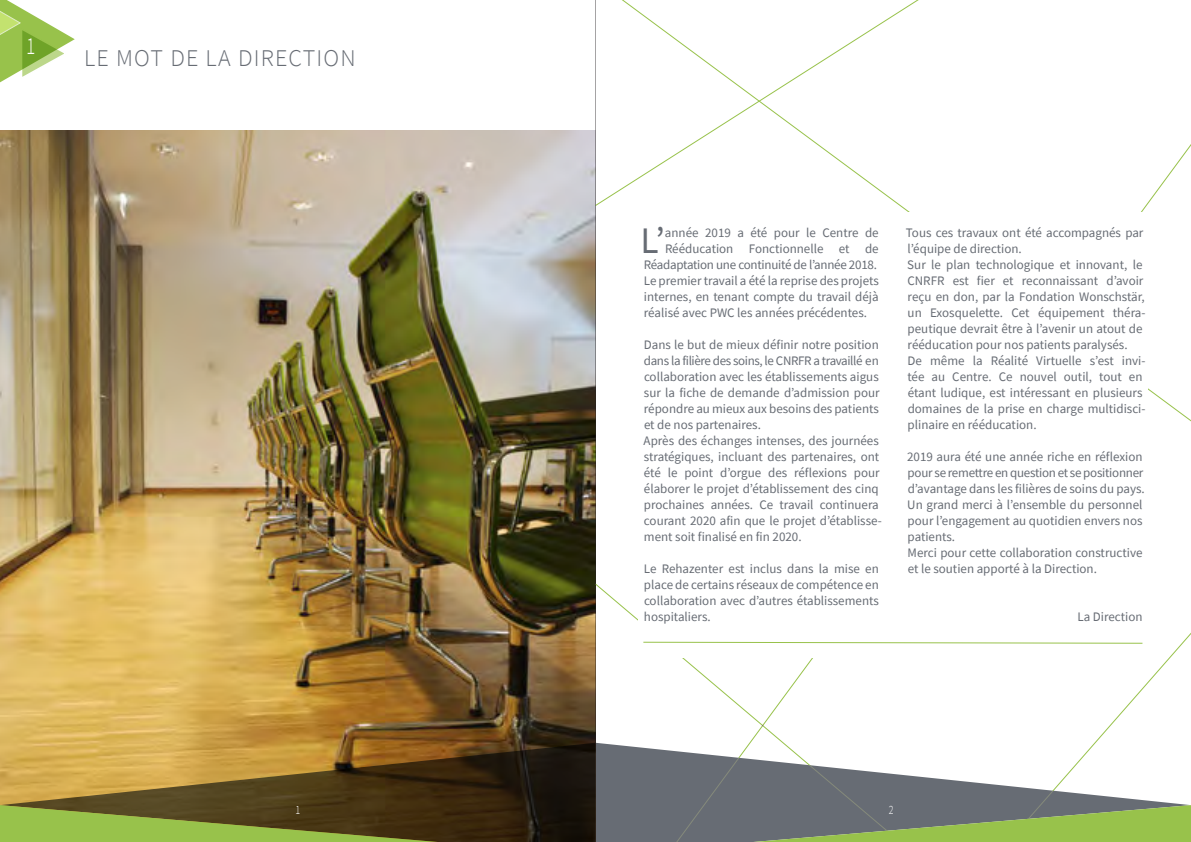
<style>
.page{position:relative;width:1191px;height:842px;background:#fff}
.page>*{position:absolute;margin:0;border:0;box-sizing:border-box;transform-origin:0 0}
.t1{font:37.4px "Source Sans Pro";color:#676c74}
.t2{font:300 24.3px "Source Sans Pro";color:#fff;scale:.8 1}
.t3{font:300 24px "Source Sans Pro";letter-spacing:.05em;color:#676c74}
.t4{font:13px/16px "Source Sans Pro";color:#676c74}
.t5{font:13px "Source Sans Pro";letter-spacing:-.02em;color:#676c74}
.t6{font:300 12.5px "Source Sans Pro";color:#fff;scale:.8 1}
</style>
<div class="page">
<svg style="left:0;top:0;width:75px;height:83px"></svg>
<img style="left:0;top:131px;width:595px;height:612px">
<svg style="left:609px;top:0;width:310px;height:198px"></svg>
<svg style="left:594px;top:583px;width:71px;height:222px"></svg>
<svg style="left:665px;top:132px;width:526px;height:673px"></svg>
<div style="left:638px;top:213px;width:509px;height:445px;background:#fff"></div>
<svg style="left:0;top:743px;width:595px;height:62px;background:#7e622c"></svg>
<svg style="left:643px;top:641px;width:500px;height:3px"></svg>
<svg style="left:0;top:805px;width:1191px;height:37px;background:#6c7846"></svg>
<hr style="left:595px;top:0;width:1px;height:842px;background:#231f20">
<h2 class="t2" style="left:26px;top:31px;width:13px">1</h2>
<h3 class="t3" style="left:84px;top:43px;width:273px">LE MOT DE LA DIRECTION</h3>
<h1 class="t1" style="left:640px;top:216px;width:26px">L’</h1>
<p class="t4" style="left:665px;top:224px;width:215px">année 2019 a été pour le Centre de</p>
<p class="t4" style="left:665px;top:240px;width:215px">Rééducation Fonctionnelle et de</p>
<p class="t5" style="left:644px;top:256px;width:235px">Réadaptation une continuité de l’année 2018.</p>
<p class="t4" style="left:644px;top:272px;width:236px">Le premier travail a été la reprise des projets</p>
<p class="t4" style="left:644px;top:288px;width:236px">internes, en tenant compte du travail déjà</p>
<p class="t4" style="left:644px;top:304px;width:225px">réalisé avec PWC les années précédentes.</p>
<p class="t4" style="left:643px;top:336px;width:240px">Dans le but de mieux définir notre position dans la filière des soins, le CNRFR a travaillé en collaboration avec les établissements aigus sur la fiche de demande d’admission pour répondre au mieux aux besoins des patients et de nos partenaires.<br>Après des échanges intenses, des journées stratégiques, incluant des partenaires, ont été le point d’orgue des réflexions pour élaborer le projet d’établissement des cinq prochaines années. Ce travail continuera courant 2020 afin que le projet d’établisse&shy;ment soit finalisé en fin 2020.</p>
<p class="t4" style="left:644px;top:560px;width:236px;text-align:justify">Le Rehazenter est inclus dans la mise en place de certains réseaux de compétence en collaboration avec d’autres établissements hospitaliers.</p>
<p class="t4" style="left:906px;top:224px;width:241px">Tous ces travaux ont été accompagnés par l’équipe de direction.<br>Sur le plan technologique et innovant, le CNRFR est fier et reconnaissant d’avoir reçu en don, par la Fondation Wonschstär, un Exosquelette. Cet équipement théra&shy;peutique devrait être à l’avenir un atout de rééducation pour nos patients paralysés.<br>De même la Réalité Virtuelle s’est invi&shy;tée au Centre. Ce nouvel outil, tout en étant ludique, est intéressant en plusieurs domaines de la prise en charge multidisci&shy;plinaire en rééducation.</p>
<p class="t4" style="left:907px;top:448px;width:239px">2019 aura été une année riche en réflexion pour se remettre en question et se positionner d’avantage dans les filières de soins du pays.<br>Un grand merci à l’ensemble du personnel pour l’engagement au quotidien envers nos patients.<br>Merci pour cette collaboration constructive et le soutien apporté à la Direction.</p>
<p class="t4" style="left:1077px;top:608px;width:67px">La Direction</p>
<p class="t6" style="left:295px;top:802px;width:7px">1</p>
<p class="t6" style="left:889px;top:802px;width:7px">2</p>
</div>
